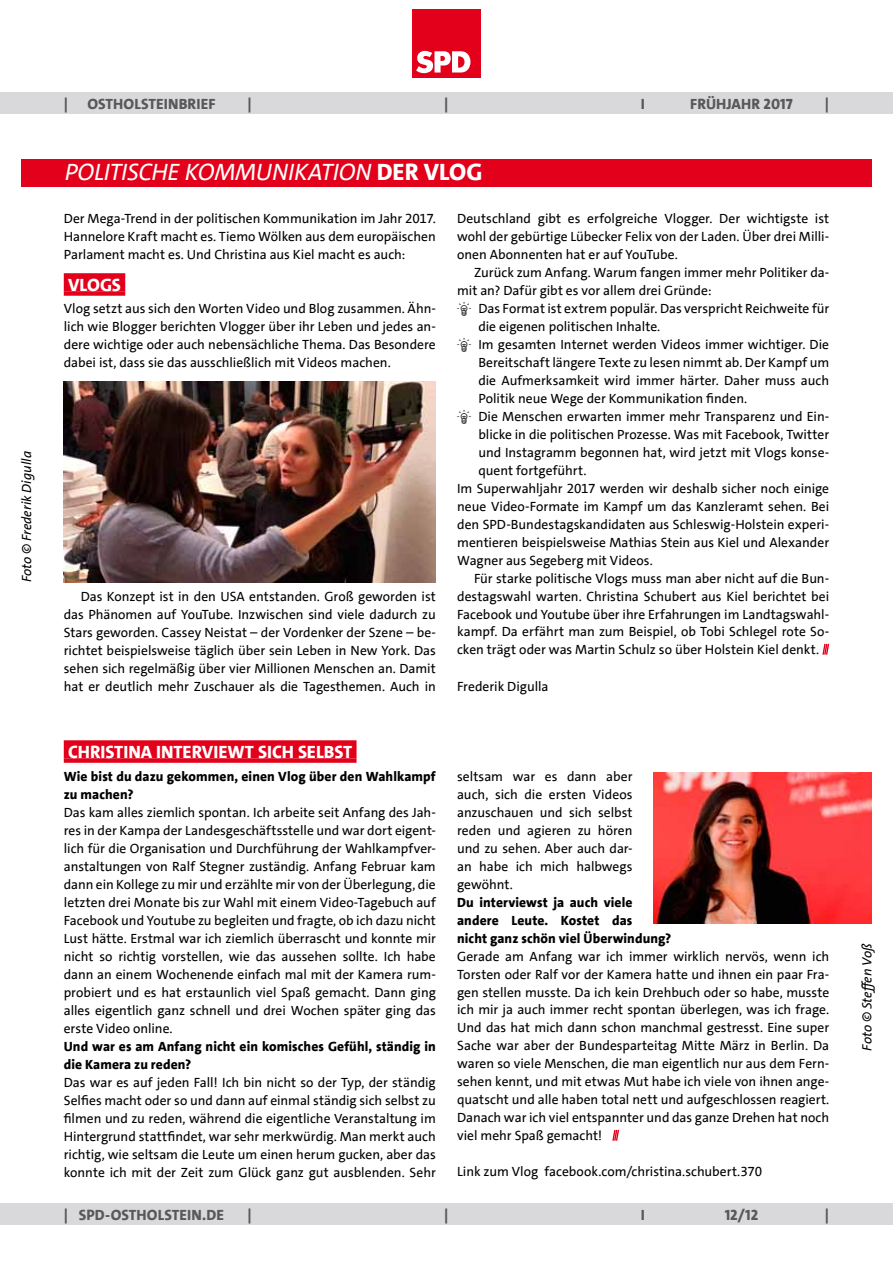
<style>
.page{position:relative;width:893px;height:1263px;background:#fff}
.page>*{position:absolute;margin:0;border:0;box-sizing:border-box;transform-origin:0 0}
.t1{font:italic 24px "SPD The Sans Versal";letter-spacing:-.01em;color:#fff}
.t2{font:800 18px "SPD The Sans Versal";color:#fff}
.t3{font:800 15px "SPD The Sans Versal";letter-spacing:.005em;color:#585859}
.t4{font:13.5px/18px "SPD The Sans";color:#000;text-align:justify}
.t5{font:800 13.5px/18px "SPD The Sans";letter-spacing:.005em;color:#000}
.t6{font:italic 13.5px "SPD The Sans";color:#000}
.s1{font-weight:800;font-style:normal}
</style>
<div class="page">
<div style="left:0;top:1203px;width:893px;height:22px;background:#d9d9db"></div>
<div style="left:412px;top:9px;width:69px;height:69px;background:#e2001a"></div>
<svg style="left:416px;top:51px;width:54px;height:22px"></svg>
<div style="left:0;top:92px;width:893px;height:22px;background:#d9d9db"></div>
<img style="left:64px;top:381px;width:372px;height:202px">
<img style="left:654px;top:772px;width:218px;height:151px">
<div style="left:21px;top:159px;width:851px;height:28px;background:#e2001a"></div>
<div style="left:64px;top:273px;width:61px;height:18px;background:#e2001a"></div>
<div style="left:64px;top:291px;width:61px;height:5px;background:#e2001a"></div>
<div style="left:64px;top:740px;width:293px;height:18px;background:#e2001a"></div>
<div style="left:64px;top:758px;width:293px;height:5px;background:#e2001a"></div>
<svg style="left:822px;top:644px;width:7px;height:11px"></svg>
<svg style="left:612px;top:1130px;width:7px;height:11px"></svg>
<p class="t6" style="left:18px;top:582px;width:133px;rotate:-90deg">Foto © Frederik Digulla</p>
<p class="t3" style="left:64px;top:94px;width:6px">|</p>
<p class="t3" style="left:87px;top:94px;width:130px">OSTHOLSTEINBRIEF</p>
<p class="t3" style="left:248px;top:94px;width:6px">|</p>
<p class="t3" style="left:444px;top:94px;width:6px">|</p>
<p class="t3" style="left:641px;top:94px;width:6px">I</p>
<p class="t3" style="left:690px;top:94px;width:104px">FRÜHJAHR 2017</p>
<p class="t3" style="left:825px;top:94px;width:6px">|</p>
<h1 class="t1" style="left:65px;top:157px;width:419px">POLITISCHE KOMMUNIKATION <span class="s1">DER VLOG</span></h1>
<p class="t4" style="left:457px;top:209px;width:374px">Deutschland gibt es erfolgreiche Vlogger. Der wichtigste ist wohl der gebürtige Lübecker Felix von der Laden. Über drei Milli&shy;onen Abonnenten hat er auf YouTube.</p>
<p class="t4" style="left:457px;top:263px;width:374px;text-indent:17px">Zurück zum Anfang. Warum fangen immer mehr Politiker da&shy;mit an? Dafür gibt es vor allem drei Gründe:</p>
<p class="t4" style="left:478px;top:299px;width:352px">Das Format ist extrem populär. Das verspricht Reichweite für</p>
<p class="t4" style="left:478px;top:317px;width:183px">die eigenen politischen Inhalte.</p>
<p class="t4" style="left:478px;top:335px;width:352px">Im gesamten Internet werden Videos immer wichtiger. Die</p>
<p class="t4" style="left:478px;top:353px;width:352px">Bereitschaft längere Texte zu lesen nimmt ab. Der Kampf um</p>
<p class="t4" style="left:478px;top:371px;width:352px">die Aufmerksamkeit wird immer härter. Daher muss auch</p>
<p class="t4" style="left:478px;top:389px;width:270px">Politik neue Wege der Kommunikation finden.</p>
<p class="t4" style="left:478px;top:407px;width:352px">Die Menschen erwarten immer mehr Transparenz und Ein-</p>
<p class="t4" style="left:478px;top:425px;width:352px">blicke in die politischen Prozesse. Was mit Facebook, Twitter</p>
<p class="t4" style="left:478px;top:443px;width:352px">und Instagramm begonnen hat, wird jetzt mit Vlogs konse-</p>
<p class="t4" style="left:478px;top:461px;width:110px">quent fortgeführt.</p>
<p class="t4" style="left:457px;top:479px;width:374px">Im Superwahljahr 2017 werden wir deshalb sicher noch einige</p>
<p class="t4" style="left:457px;top:497px;width:374px">neue Video-Formate im Kampf um das Kanzleramt sehen. Bei</p>
<p class="t4" style="left:457px;top:515px;width:374px">den SPD-Bundestagskandidaten aus Schleswig-Holstein experi-</p>
<p class="t4" style="left:457px;top:533px;width:374px">mentieren beispielsweise Mathias Stein aus Kiel und Alexander</p>
<p class="t4" style="left:457px;top:551px;width:197px">Wagner aus Segeberg mit Videos.</p>
<p class="t4" style="left:474px;top:569px;width:357px">Für starke politische Vlogs muss man aber nicht auf die Bun-</p>
<p class="t4" style="left:457px;top:587px;width:374px">destagswahl warten. Christina Schubert aus Kiel berichtet bei</p>
<p class="t4" style="left:457px;top:605px;width:374px">Facebook und Youtube über ihre Erfahrungen im Landtagswahl-</p>
<p class="t4" style="left:457px;top:623px;width:374px">kampf. Da erfährt man zum Beispiel, ob Tobi Schlegel rote So-</p>
<p class="t4" style="left:457px;top:641px;width:364px">cken trägt oder was Martin Schulz so über Holstein Kiel denkt.</p>
<p class="t4" style="left:457px;top:677px;width:93px">Frederik Digulla</p>
<p class="t4" style="left:64px;top:209px;width:374px">Der Mega-Trend in der politischen Kommunikation im Jahr 2017.<br>Hannelore Kraft macht es. Tiemo Wölken aus dem europäischen Parlament macht es. Und Christina aus Kiel macht es auch:</p>
<h2 class="t2" style="left:68px;top:274px;width:54px">VLOGS</h2>
<p class="t4" style="left:64px;top:299px;width:374px">Vlog setzt aus sich den Worten Video und Blog zusammen. Ähn&shy;lich wie Blogger berichten Vlogger über ihr Leben und jedes an&shy;dere wichtige oder auch nebensächliche Thema. Das Besondere dabei ist, dass sie das ausschließlich mit Videos machen.</p>
<p class="t4" style="left:64px;top:587px;width:374px;text-indent:17px">Das Konzept ist in den USA entstanden. Groß geworden ist das Phänomen auf YouTube. Inzwischen sind viele dadurch zu Stars geworden. Cassey Neistat – der Vordenker der Szene – be&shy;richtet beispielsweise täglich über sein Leben in New York. Das sehen sich regelmäßig über vier Millionen Menschen an. Damit hat er deutlich mehr Zuschauer als die Tagesthemen. Auch in</p>
<h2 class="t2" style="left:68px;top:741px;width:286px">CHRISTINA INTERVIEWT SICH SELBST</h2>
<p class="t5" style="left:64px;top:767px;width:373px">Wie bist du dazu gekommen, einen Vlog über den Wahlkampf zu machen?</p>
<p class="t4" style="left:64px;top:803px;width:374px">Das kam alles ziemlich spontan. Ich arbeite seit Anfang des Jah&shy;res in der Kampa der Landesgeschäftsstelle und war dort eigent&shy;lich für die Organisation und Durchführung der Wahlkampfver&shy;anstaltungen von Ralf Stegner zuständig. Anfang Februar kam dann ein Kollege zu mir und erzählte mir von der Überlegung, die letzten drei Monate bis zur Wahl mit einem Video-Tagebuch auf Facebook und Youtube zu begleiten und fragte, ob ich dazu nicht Lust hätte. Erstmal war ich ziemlich überrascht und konnte mir nicht so richtig vorstellen, wie das aussehen sollte. Ich habe dann an einem Wochenende einfach mal mit der Kamera rum&shy;probiert und es hat erstaunlich viel Spaß gemacht. Dann ging alles eigentlich ganz schnell und drei Wochen später ging das erste Video online.</p>
<p class="t5" style="left:64px;top:1037px;width:374px">Und war es am Anfang nicht ein komisches Gefühl, ständig in die Kamera zu reden?</p>
<p class="t4" style="left:64px;top:1073px;width:374px">Das war es auf jeden Fall! Ich bin nicht so der Typ, der ständig Selfies macht oder so und dann auf einmal ständig sich selbst zu filmen und zu reden, während die eigentliche Veranstaltung im Hintergrund stattfindet, war sehr merkwürdig. Man merkt auch richtig, wie seltsam die Leute um einen herum gucken, aber das konnte ich mit der Zeit zum Glück ganz gut ausblenden. Sehr</p>
<p class="t4" style="left:457px;top:767px;width:177px">seltsam war es dann aber auch, sich die ersten Videos anzuschauen und sich selbst reden und agieren zu hören und zu sehen. Aber auch dar&shy;an habe ich mich halbwegs gewöhnt.</p>
<p class="t5" style="left:457px;top:893px;width:216px">Du interviewst ja auch viele andere Leute. Kostet das<br>nicht ganz schön viel Überwindung?</p>
<p class="t4" style="left:457px;top:947px;width:374px">Gerade am Anfang war ich immer wirklich nervös, wenn ich Torsten oder Ralf vor der Kamera hatte und ihnen ein paar Fra&shy;gen stellen musste. Da ich kein Drehbuch oder so habe, musste ich mir ja auch immer recht spontan überlegen, was ich frage.<br>Und das hat mich dann schon manchmal gestresst. Eine super Sache war aber der Bundesparteitag Mitte März in Berlin. Da waren so viele Menschen, die man eigentlich nur aus dem Fern&shy;sehen kennt, und mit etwas Mut habe ich viele von ihnen ange&shy;quatscht und alle haben total nett und aufgeschlossen reagiert.<br>Danach war ich viel entspannter und das ganze Drehen hat noch viel mehr Spaß gemacht!</p>
<p class="t4" style="left:457px;top:1163px;width:307px">Link zum Vlog facebook.com/christina.schubert.370</p>
<p class="t3" style="left:64px;top:1205px;width:162px">| SPD-OSTHOLSTEIN.DE</p>
<p class="t3" style="left:248px;top:1205px;width:6px">|</p>
<p class="t3" style="left:444px;top:1205px;width:6px">|</p>
<p class="t3" style="left:641px;top:1205px;width:6px">I</p>
<p class="t3" style="left:725px;top:1205px;width:35px">12/12</p>
<p class="t3" style="left:825px;top:1205px;width:6px">|</p>
<p class="t6" style="left:858px;top:1051px;width:111px;rotate:-90deg">Foto © Steffen Voß</p>
</div>
